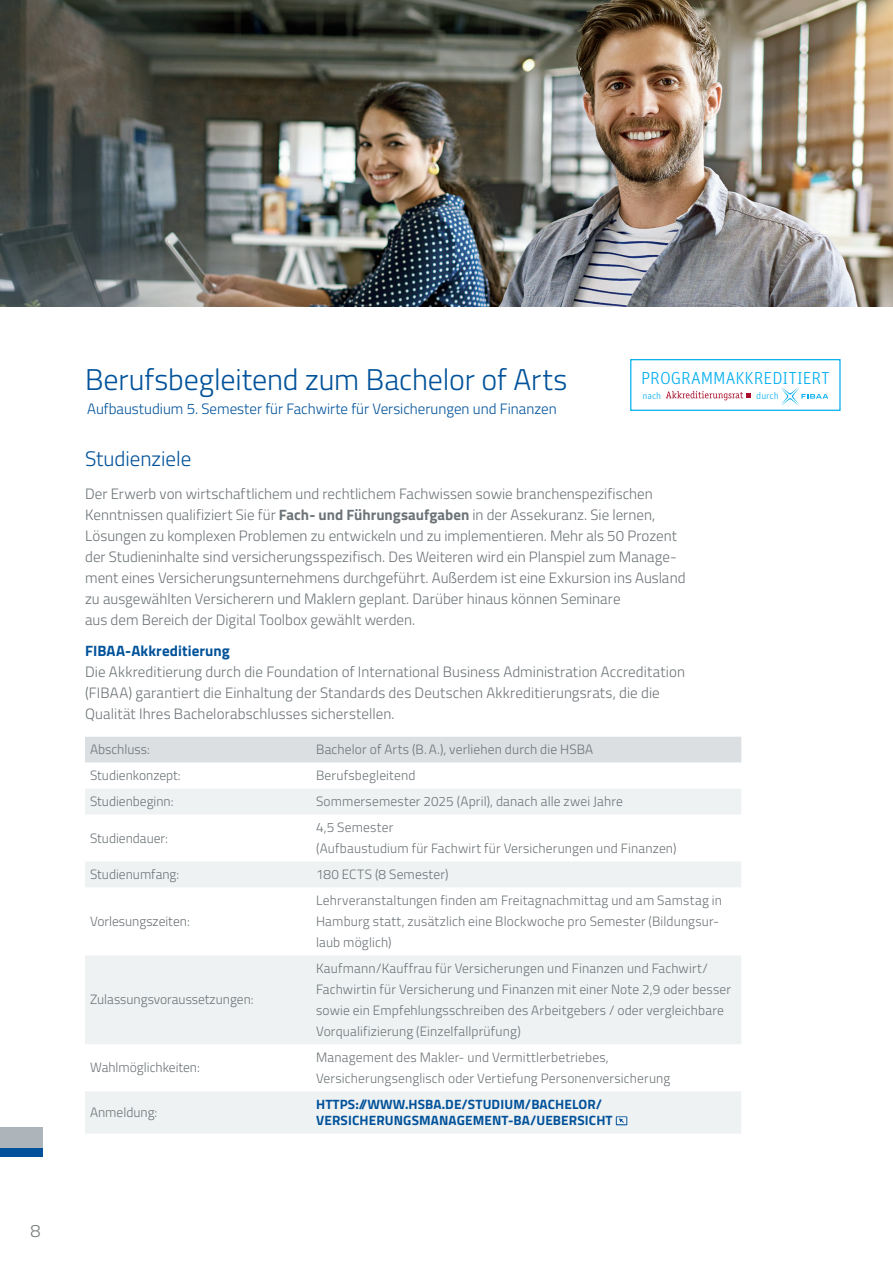
<style>
.page{position:relative;width:893px;height:1263px;background:#fff}
.page>*{position:absolute;margin:0;border:0;box-sizing:border-box;transform-origin:0 0}
.t1{font:300 30px "Titillium Web";letter-spacing:-.005em;color:#01529a}
.t2{font:300 21px "Titillium Web";color:#01529a}
.t3{font:300 18px "Titillium Web";color:#7b7e7f}
.t4{font:300 17.4px "Unit OT";color:#00aeef}
.t5{font:300 15px/21px "Titillium Web";color:#6c7377}
.t6{font:300 15px "Titillium Web";color:#01529a}
.t7{font:700 15px "Titillium Web";letter-spacing:.005em;color:#01529a}
.t8{font:300 13.5px/21px "Titillium Web";letter-spacing:.01em;color:#6c7377}
.t9{font:700 13.5px/16.5px "Titillium Web";letter-spacing:.01em;color:#01529a}
.t10{font:300 9.9px "Unit OT";color:#00aeef}
.s1{font-weight:700}
</style>
<div class="page">
<div style="left:0;top:1127px;width:43px;height:22px;background:#adb4ba"></div>
<div style="left:0;top:1148px;width:43px;height:9px;background:#01529a"></div>
<img style="left:0;top:0;width:893px;height:306px">
<div style="left:85px;top:737px;width:656px;height:26px;background:#dbdfe2"></div>
<svg style="left:85px;top:789px;width:656px;height:344px;fill:#eff2f3"></svg>
<svg style="left:616px;top:1116px;width:11px;height:9px"></svg>
<div style="left:630px;top:359px;width:211px;height:52px;border:1px solid #00aeef"></div>
<svg style="left:781px;top:387px;width:47px;height:19px"></svg>
<svg style="left:666px;top:391px;width:85px;height:9px"></svg>
<h3 class="t3" style="left:31px;top:1217px;width:12px">8</h3>
<h1 class="t1" style="left:85px;top:358px;width:484px">Berufsbegleitend zum Bachelor of Arts</h1>
<p class="t4" style="left:641px;top:368px;width:190px">PROGRAMMAKKREDITIERT</p>
<p class="t10" style="left:642px;top:389px;width:20px">nach</p>
<p class="t10" style="left:756px;top:389px;width:24px">durch</p>
<p class="t6" style="left:87px;top:398px;width:471px">Aufbaustudium 5. Semester für Fachwirte für Versicherungen und Finanzen</p>
<h2 class="t2" style="left:85px;top:443px;width:108px">Studienziele</h2>
<p class="t5" style="left:85px;top:483px;width:602px">Der Erwerb von wirtschaftlichem und rechtlichem Fachwissen sowie branchenspezifischen Kenntnissen qualifiziert Sie für <span class="s1">Fach- und Führungsaufgaben</span> in der Assekuranz. Sie lernen, Lösungen zu komplexen Problemen zu entwickeln und zu implementieren. Mehr als 50 Prozent der Studieninhalte sind versicherungsspezifisch. Des Weiteren wird ein Planspiel zum Manage&shy;ment eines Versicherungsunternehmens durchgeführt. Außerdem ist eine Exkursion ins Ausland zu ausgewählten Versicherern und Maklern geplant. Darüber hinaus können Seminare<br>aus dem Bereich der Digital Toolbox gewählt werden.</p>
<p class="t7" style="left:85px;top:639px;width:146px">FIBAA-Akkreditierung</p>
<p class="t5" style="left:85px;top:661px;width:601px">Die Akkreditierung durch die Foundation of International Business Administration Accreditation (FIBAA) garantiert die Einhaltung der Standards des Deutschen Akkreditierungsrats, die die<br>Qualität Ihres Bachelorabschlusses sicherstellen.</p>
<p class="t8" style="left:90px;top:738px;width:61px">Abschluss:</p>
<p class="t8" style="left:316px;top:738px;width:279px">Bachelor of Arts (B.A.), verliehen durch die HSBA</p>
<p class="t8" style="left:90px;top:764px;width:92px">Studienkonzept:</p>
<p class="t8" style="left:316px;top:764px;width:101px">Berufsbegleitend</p>
<p class="t8" style="left:90px;top:790px;width:85px">Studienbeginn:</p>
<p class="t8" style="left:316px;top:790px;width:308px">Sommersemester 2025 (April), danach alle zwei Jahre</p>
<p class="t8" style="left:90px;top:827px;width:79px">Studiendauer:</p>
<p class="t8" style="left:316px;top:816px;width:362px">4,5 Semester<br>(Aufbaustudium für Fachwirt für Versicherungen und Finanzen)</p>
<p class="t8" style="left:90px;top:863px;width:91px">Studienumfang:</p>
<p class="t8" style="left:316px;top:863px;width:134px">180 ECTS (8 Semester)</p>
<p class="t8" style="left:90px;top:910px;width:101px">Vorlesungszeiten:</p>
<p class="t8" style="left:316px;top:889px;width:407px">Lehrveranstaltungen finden am Freitagnachmittag und am Samstag in<br>Hamburg statt, zusätzlich eine Blockwoche pro Semester (Bildungsur&shy;laub möglich)</p>
<p class="t8" style="left:90px;top:988px;width:165px">Zulassungsvoraussetzungen:</p>
<p class="t8" style="left:316px;top:957px;width:416px">Kaufmann/Kauffrau für Versicherungen und Finanzen und Fachwirt/ Fachwirtin für Versicherung und Finanzen mit einer Note 2,9 oder besser sowie ein Empfehlungsschreiben des Arbeitgebers / oder vergleichbare Vorqualifizierung (Einzelfallprüfung)</p>
<p class="t8" style="left:90px;top:1056px;width:111px">Wahlmöglichkeiten:</p>
<p class="t8" style="left:316px;top:1046px;width:356px">Management des Makler- und Vermittlerbetriebes,<br>Versicherungsenglisch oder Vertiefung Personenversicherung</p>
<p class="t8" style="left:90px;top:1101px;width:69px">Anmeldung:</p>
<p class="t9" style="left:316px;top:1095px;width:298px">HTTPS://WWW.HSBA.DE/STUDIUM/BACHELOR/<br>VERSICHERUNGSMANAGEMENT-BA/UEBERSICHT</p>
</div>
